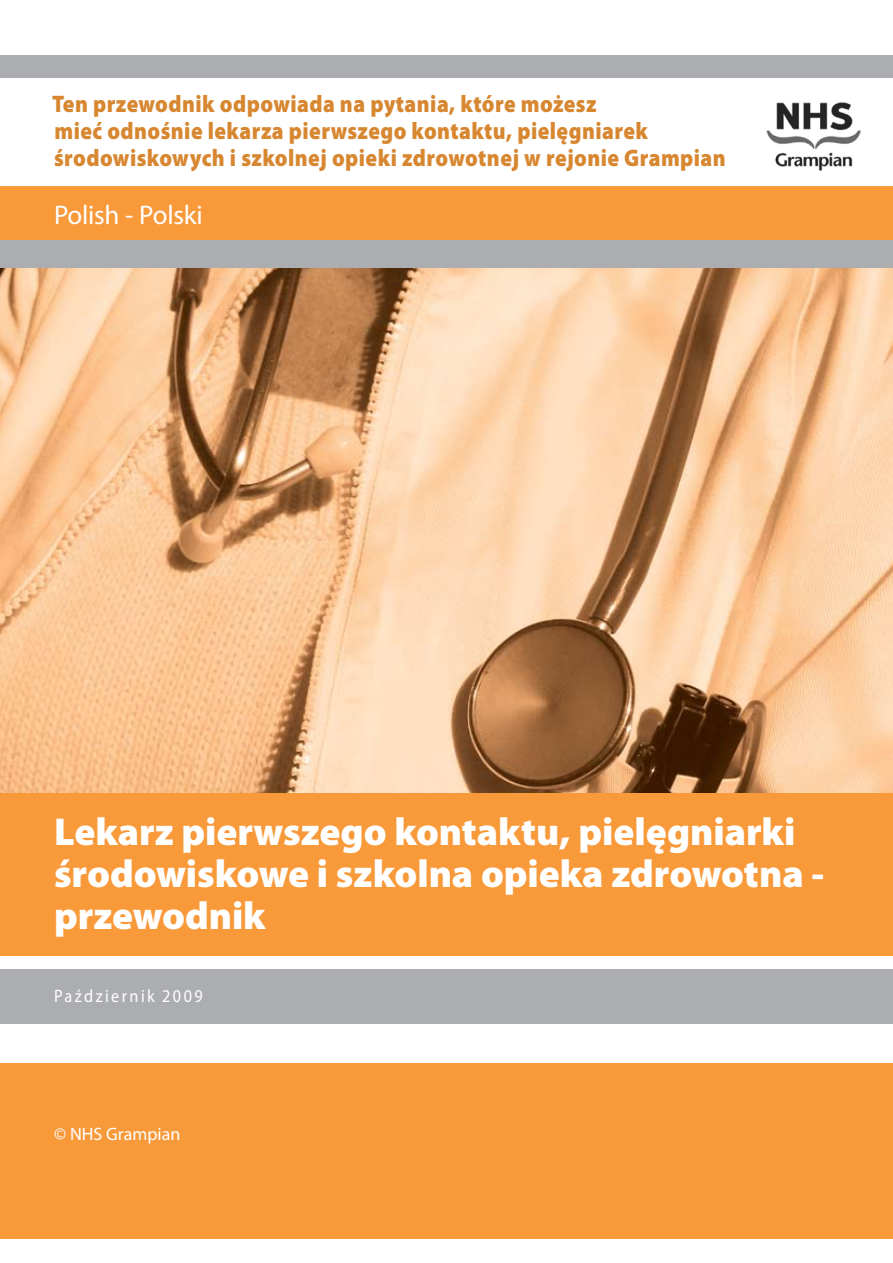
<style>
.page{position:relative;width:893px;height:1263px;background:#fff}
.page>*{position:absolute;margin:0;border:0;box-sizing:border-box;transform-origin:0 0}
.t1{font:900 39px/42px "Myriad Pro";letter-spacing:-.005em;color:#fff}
.t2{font:27px "Myriad Pro";letter-spacing:-.015em;color:#fff}
.t3{font:900 24px/27px "Myriad Pro";letter-spacing:.02em;color:#d88731;scale:.9 1}
.t4{font:18px "Myriad Pro";letter-spacing:.145em;color:#fff;scale:.9 1}
.t5{font:18px "Myriad Pro";color:#fff}
</style>
<div class="page">
<div style="left:0;top:969px;width:33px;height:54px;background:#abadb0"></div>
<div style="left:0;top:1063px;width:893px;height:176px;background:#f8993a"></div>
<img style="left:0;top:268px;width:893px;height:525px">
<img style="left:766px;top:102px;width:95px;height:69px">
<div style="left:0;top:240px;width:893px;height:28px;background:#abadb0"></div>
<div style="left:0;top:793px;width:893px;height:162px;background:#f8993a"></div>
<div style="left:2px;top:969px;width:891px;height:54px;background:#abadb0"></div>
<div style="left:0;top:186px;width:893px;height:54px;background:#f8993a"></div>
<div style="left:0;top:24px;width:893px;height:54px;background:#abadb0"></div>
<div style="left:0;top:0;width:893px;height:54px;background:#fff"></div>
<p class="t3" style="left:52px;top:91px;width:750px">Ten przewodnik odpowiada na pytania, które możesz<br>mieć odnośnie lekarza pierwszego kontaktu, pielęgniarek środowiskowych i szkolnej opieki zdrowotnej w rejonie Grampian</p>
<p class="t2" style="left:54px;top:199px;width:150px">Polish - Polski</p>
<h1 class="t1" style="left:54px;top:811px;width:772px">Lekarz pierwszego kontaktu, pielęgniarki środowiskowe i szkolna opieka zdrowotna - przewodnik</h1>
<p class="t4" style="left:54px;top:985px;width:167px">Październik 2009</p>
<p class="t5" style="left:54px;top:1123px;width:128px">© NHS Grampian</p>
</div>
